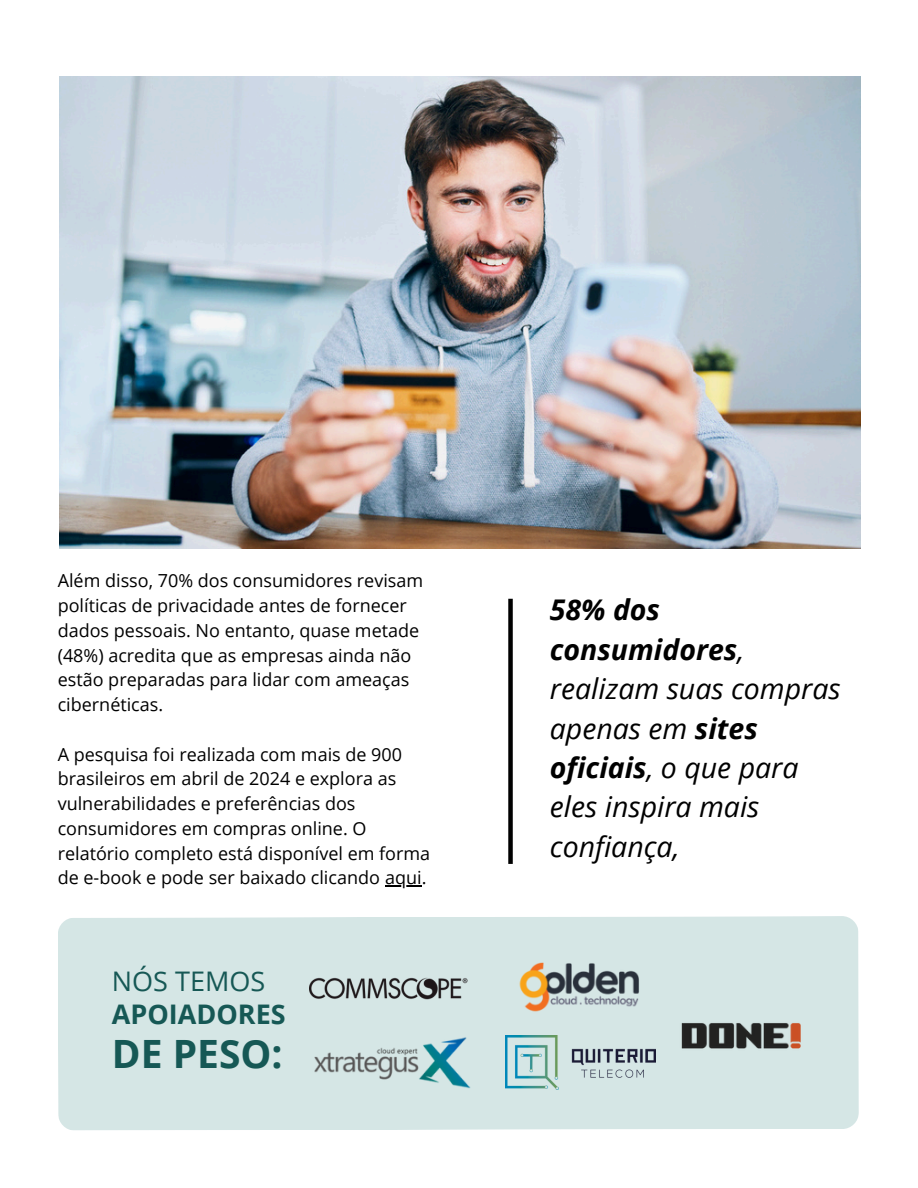
<style>
.page{position:relative;width:918px;height:1188px;background:#fff}
.page>*{position:absolute;margin:0;border:0;box-sizing:border-box;transform-origin:0 0}
.t1{font:700 39px "Open Sans";color:#165855}
.t2{font:italic 28.5px/39.3px "Open Sans";color:#000}
.t3{font:700 27px/32.7px "Open Sans";color:#165855}
.t4{font:18px/24.8px "Open Sans";color:#000}
.s1{font-weight:400}
.s2{font-weight:700}
</style>
<div class="page">
<div style="left:58px;top:916px;width:801px;height:215px;background:#d5e6e5"></div>
<img style="left:514px;top:936px;width:135px;height:99px">
<img style="left:310px;top:1036px;width:163px;height:53px">
<img style="left:310px;top:939px;width:157px;height:101px">
<img style="left:506px;top:1035px;width:149px;height:54px">
<img style="left:676px;top:1014px;width:130px;height:42px">
<div style="left:508px;top:599px;width:5px;height:265px;background:#000"></div>
<img style="left:60px;top:76px;width:801px;height:473px">
<hr style="left:385px;top:885px;width:32px;height:2px;background:#000">
<p class="t4" style="left:58px;top:568px;width:367px">Além disso, 70% dos consumidores revisam políticas de privacidade antes de fornecer dados pessoais. No entanto, quase metade (48%) acredita que as empresas ainda não estão preparadas para lidar com ameaças cibernéticas.</p>
<p class="t4" style="left:58px;top:741px;width:374px">A pesquisa foi realizada com mais de 900 brasileiros em abril de 2024 e explora as vulnerabilidades e preferências dos consumidores em compras online. O relatório completo está disponível em forma de e-book e pode ser baixado clicando aqui.</p>
<p class="t3" style="left:112px;top:965px;width:175px"><span class="s1">NÓS TEMOS<br></span>APOIADORES</p>
<p class="t1" style="left:112px;top:1026px;width:172px">DE PESO:</p>
<h2 class="t2" style="left:550px;top:590px;width:292px"><span class="s2">58% dos consumidores</span>, realizam suas compras apenas em <span class="s2">sites oficiais</span>, o que para eles inspira mais confiança,</h2>
</div>
